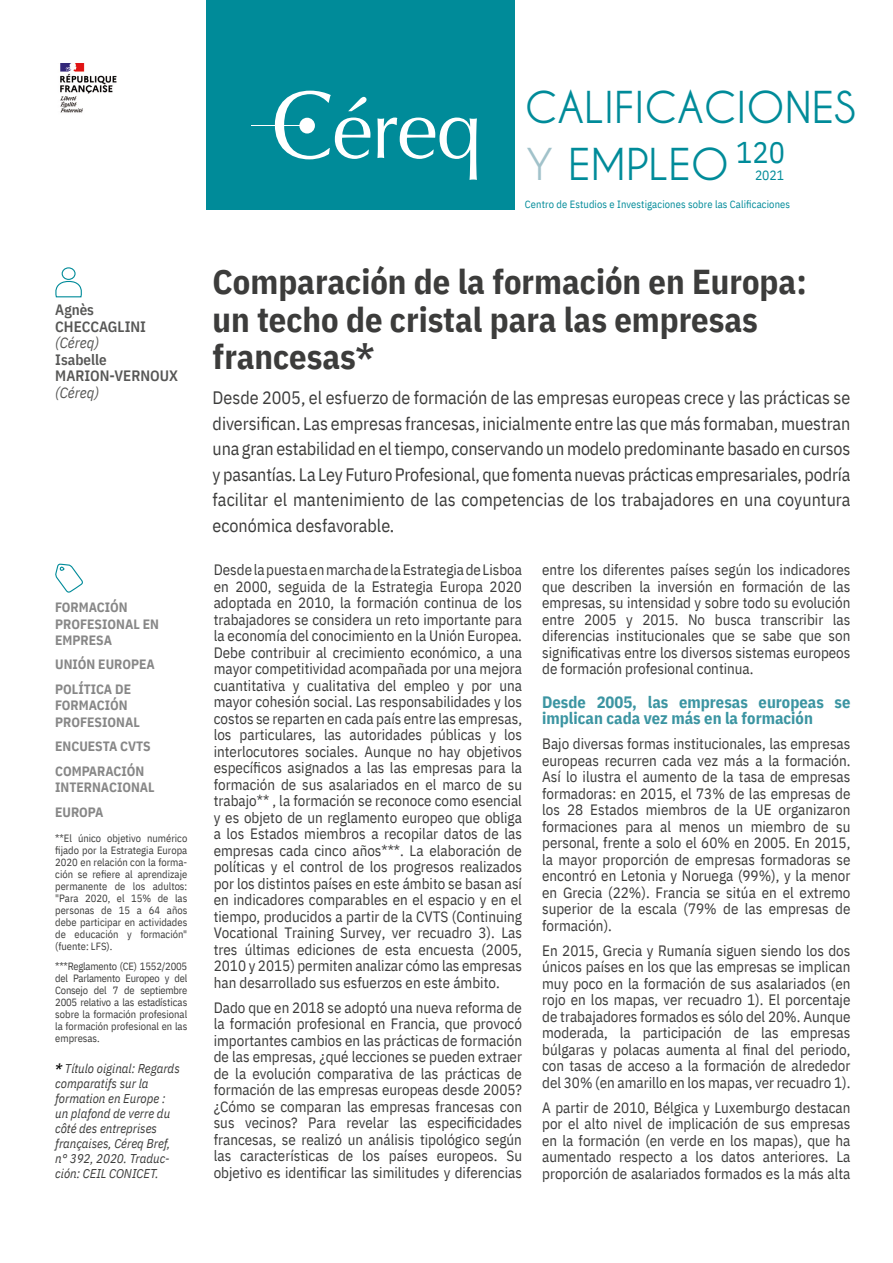
<style>
.page{position:relative;width:893px;height:1263px;background:#fff}
.page>*{position:absolute;margin:0;border:0;box-sizing:border-box;transform-origin:0 0}
.t1{font:700 43.5px/57px "Caviar Dreams";color:#008b99}
.t2{font:700 34.5px/37.5px "IBM Plex Sans Cond";color:#3c3c3b}
.t3{font:30px "IBM Plex Sans Cond";color:#008b99}
.t4{font:18px/25.5px "IBM Plex Sans Cond";color:#3c3c3b;text-align:justify}
.t5{font:700 16.5px/16.5px "IBM Plex Sans Cond";color:#3c95a2}
.t6{font:15px/16.5px "IBM Plex Sans Cond";color:#3c3c3b;text-align:justify}
.t7{font:600 15px/16.5px "IBM Plex Sans Cond";color:#575756}
.t8{font:italic 15px "IBM Plex Sans Cond";letter-spacing:-.005em;color:#575756}
.t9{font:700 13.5px/16.2px "IBM Plex Sans Cond";color:#878787}
.t10{font:13.5px "IBM Plex Sans Cond";color:#008b99}
.t11{font:italic 12.75px/15px "IBM Plex Sans Cond";color:#3c3c3b}
.t12{font:10.5px/12px "IBM Plex Sans Cond";color:#3c3c3b;text-align:justify}
.t13{font:10.5px "IBM Plex Sans Cond";letter-spacing:.01em;color:#008b99}
.s1{font-weight:700;color:#000}
.s2{color:#a1c2ca}
</style>
<div class="page">
<div style="left:206px;top:0;width:308px;height:209px;background:#008b99"></div>
<img style="left:60px;top:63px;width:57px;height:50px">
<hr style="left:251px;top:125px;width:61px;height:1px;background:#fff">
<svg style="left:275px;top:91px;width:95px;height:68px"></svg>
<svg style="left:377px;top:118px;width:100px;height:62px"></svg>
<div style="left:299px;top:118px;width:16px;height:16px;background:#fff;border-radius:50%"></div>
<div style="left:62px;top:267px;width:14px;height:13px;border:1px solid #008b99;border-radius:50%"></div>
<svg style="left:55px;top:280px;width:27px;height:18px"></svg>
<svg style="left:55px;top:563px;width:28px;height:30px"></svg>
<p class="t7" style="left:55px;top:300px;width:92px">Agnès<br>CHECCAGLINI</p>
<p class="t8" style="left:55px;top:331px;width:45px">(Céreq)</p>
<p class="t7" style="left:55px;top:350px;width:124px">Isabelle<br>MARION-VERNOUX</p>
<p class="t8" style="left:55px;top:381px;width:45px">(Céreq)</p>
<p class="t9" style="left:55px;top:598px;width:105px">FORMACIÓN<br>PROFESIONAL EN<br>EMPRESA</p>
<p class="t9" style="left:55px;top:651px;width:101px;line-height:24.8px">UNIÓN EUROPEA<br>POLÍTICA DE</p>
<p class="t9" style="left:55px;top:696px;width:86px">FORMACIÓN<br>PROFESIONAL</p>
<p class="t9" style="left:55px;top:733px;width:97px;line-height:24.8px">ENCUESTA CVTS<br>COMPARACIÓN</p>
<p class="t9" style="left:55px;top:774px;width:101px;line-height:24.8px">INTERNACIONAL<br>EUROPA</p>
<p class="t12" style="left:55px;top:831px;width:134px">**El único objetivo numérico fijado por la Estrategia Europa 2020 en relación con la forma&shy;ción se refiere al aprendizaje permanente de los adultos: "Para 2020, el 15% de las personas de 15 a 64 años debe participar en actividades de educación y formación" (fuente: LFS).</p>
<p class="t12" style="left:55px;top:960px;width:134px">***Reglamento (CE) 1552/2005 del Parlamento Europeo y del Consejo del 7 de septiembre 2005 relativo a las estadísticas sobre la formación profesional la formación profesional en las empresas.</p>
<p class="t11" style="left:55px;top:1060px;width:126px"><span class="s1">*</span> Título oiginal: Regards comparatifs sur la formation en Europe : un plafond de verre du côté des entreprises françaises, Céreq Bref, n° 392, 2020. Traduc&shy;ción: CEIL CONICET.</p>
<h1 class="t1" style="left:525px;top:79px;width:333px">CALIFICACIONES<br><span class="s2">Y</span> EMPLEO</h1>
<h3 class="t3" style="left:736px;top:129px;width:50px">120</h3>
<p class="t10" style="left:755px;top:164px;width:31px">2021</p>
<p class="t13" style="left:525px;top:196px;width:267px">Centro de Estudios e Investigaciones sobre las Calificaciones</p>
<h2 class="t2" style="left:213px;top:260px;width:596px">Comparación de la formación en Europa: un techo de cristal para las empresas francesas*</h2>
<p class="t4" style="left:213px;top:383px;width:639px">Desde 2005, el esfuerzo de formación de las empresas europeas crece y las prácticas se diversifican. Las empresas francesas, inicialmente entre las que más formaban, muestran una gran estabilidad en el tiempo, conservando un modelo predominante basado en cursos y pasantías. La Ley Futuro Profesional, que fomenta nuevas prácticas empresariales, podría facilitar el mantenimiento de las competencias de los trabajadores en una coyuntura económica desfavorable.</p>
<p class="t6" style="left:214px;top:560px;width:310px">Desde la puesta en marcha de la Estrategia de Lisboa en 2000, seguida de la Estrategia Europa 2020 adoptada en 2010, la formación continua de los trabajadores se considera un reto importante para la economía del conocimiento en la Unión Europea.<br>Debe contribuir al crecimiento económico, a una mayor competitividad acompañada por una mejora cuantitativa y cualitativa del empleo y por una mayor cohesión social. Las responsabilidades y los costos se reparten en cada país entre las empresas, los particulares, las autoridades públicas y los interlocutores sociales. Aunque no hay objetivos específicos asignados a las las empresas para la formación de sus asalariados en el marco de su trabajo** , la formación se reconoce como esencial y es objeto de un reglamento europeo que obliga a los Estados miembros a recopilar datos de las empresas cada cinco años***. La elaboración de políticas y el control de los progresos realizados por los distintos países en este ámbito se basan así en indicadores comparables en el espacio y en el tiempo, producidos a partir de la CVTS (Continuing Vocational Training Survey, ver recuadro 3). Las tres últimas ediciones de esta encuesta (2005, 2010 y 2015) permiten analizar cómo las empresas han desarrollado sus esfuerzos en este ámbito.</p>
<p class="t6" style="left:214px;top:998px;width:310px">Dado que en 2018 se adoptó una nueva reforma de la formación profesional en Francia, que provocó importantes cambios en las prácticas de formación de las empresas, ¿qué lecciones se pueden extraer de la evolución comparativa de las prácticas de formación de las empresas europeas desde 2005? ¿Cómo se comparan las empresas francesas con sus vecinos? Para revelar las especificidades francesas, se realizó un análisis tipológico según las características de los países europeos. Su objetivo es identificar las similitudes y diferencias</p>
<p class="t6" style="left:542px;top:560px;width:310px">entre los diferentes países según los indicadores que describen la inversión en formación de las empresas, su intensidad y sobre todo su evolución entre 2005 y 2015. No busca transcribir las diferencias institucionales que se sabe que son significativas entre los diversos sistemas europeos de formación profesional continua.</p>
<p class="t5" style="left:542px;top:692px;width:310px">Desde 2005, las empresas europeas se implican cada vez más en la formación</p>
<p class="t6" style="left:542px;top:734px;width:310px">Bajo diversas formas institucionales, las empresas europeas recurren cada vez más a la formación.<br>Así lo ilustra el aumento de la tasa de empresas formadoras: en 2015, el 73% de las empresas de los 28 Estados miembros de la UE organizaron formaciones para al menos un miembro de su personal, frente a solo el 60% en 2005. En 2015, la mayor proporción de empresas formadoras se encontró en Letonia y Noruega (99%), y la menor en Grecia (22%). Francia se sitúa en el extremo superior de la escala (79% de las empresas de formación).</p>
<p class="t6" style="left:542px;top:941px;width:310px">En 2015, Grecia y Rumanía siguen siendo los dos únicos países en los que las empresas se implican muy poco en la formación de sus asalariados (en rojo en los mapas, ver recuadro 1). El porcentaje de trabajadores formados es sólo del 20%. Aunque moderada, la participación de las empresas búlgaras y polacas aumenta al final del periodo, con tasas de acceso a la formación de alrededor del 30% (en amarillo en los mapas, ver recuadro 1).</p>
<p class="t6" style="left:542px;top:1098px;width:310px">A partir de 2010, Bélgica y Luxemburgo destacan por el alto nivel de implicación de sus empresas en la formación (en verde en los mapas), que ha aumentado respecto a los datos anteriores. La proporción de asalariados formados es la más alta</p>
</div>
